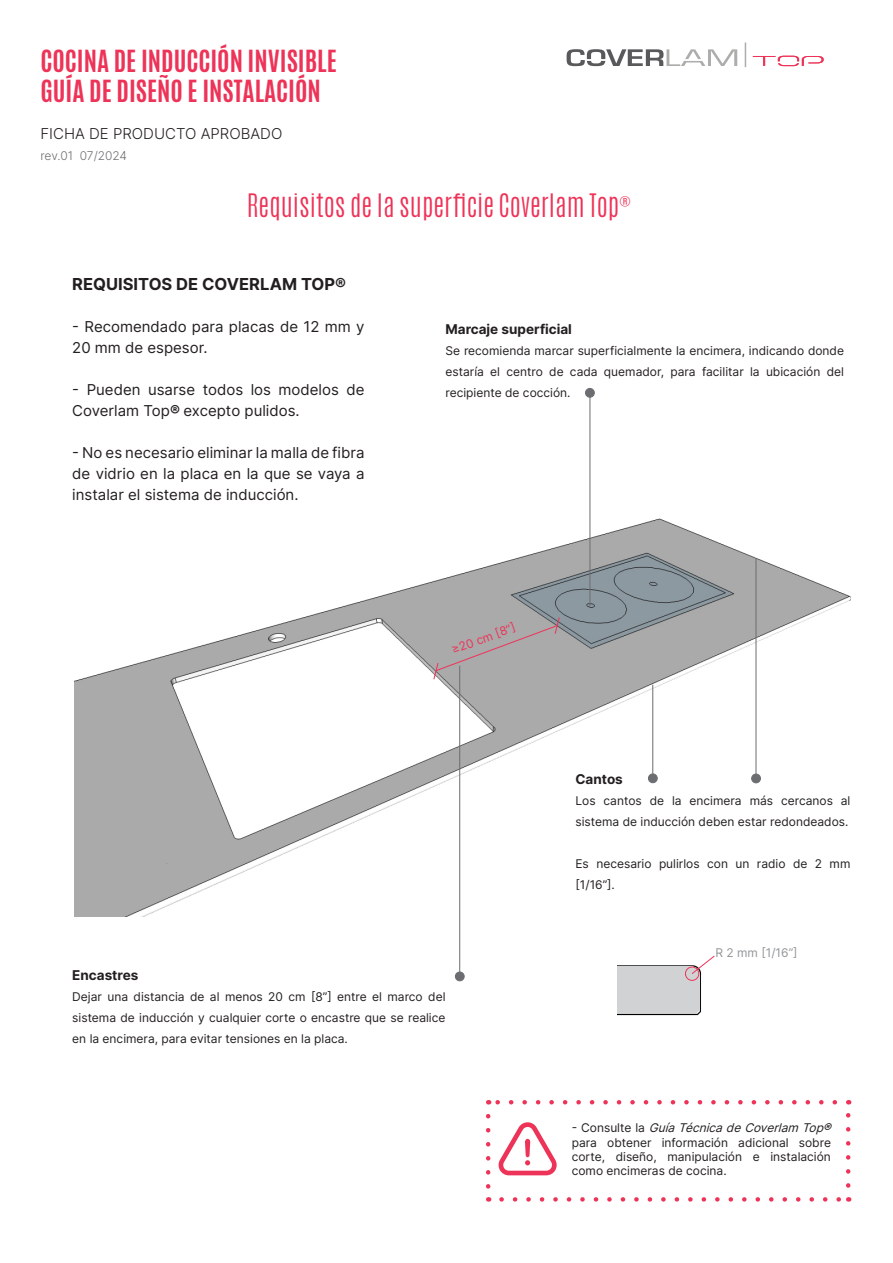
<style>
.page{position:relative;width:893px;height:1263px;background:#fff}
.page>*{position:absolute;margin:0;border:0;box-sizing:border-box;transform-origin:0 0}
.t1{font:300 27px "Antonio";color:#ee3358}
.t2{font:700 25.5px "Antonio";color:#ee3358}
.t3{font:700 16.5px "Inter";color:#231f20}
.t4{font:15px/21px "Inter";color:#231f20}
.t5{font:300 15px "Inter";color:#231f20}
.t6{font:700 13.5px "Inter";color:#231f20}
.t7{font:12px/21px "Inter";color:#231f20}
.t8{font:300 12px "Inter";letter-spacing:-.015em;color:#6c6d70}
.t9{font:12px "Inter";color:#939598}
.t10{font:12px "Inter";color:#ee3358}
.s1{font-weight:700}
.s2{font-style:italic}
</style>
<div class="page">
<img style="left:74px;top:449px;width:776px;height:468px">
<svg style="left:567px;top:49px;width:170px;height:17px"></svg>
<svg style="left:745px;top:43px;width:1px;height:24px"></svg>
<svg style="left:753px;top:56px;width:70px;height:10px"></svg>
<img style="left:617px;top:965px;width:84px;height:51px">
<div style="left:618px;top:967px;width:75px;height:46px;background:#d1d2d4"></div>
<div style="left:692px;top:973px;width:7px;height:37px;background:#d1d2d4"></div>
<svg style="left:693px;top:1010px;width:6px;height:3px"></svg>
<div style="left:685px;top:967px;width:14px;height:13px;border:1px solid #ee3358;border-radius:50%"></div>
<svg style="left:691px;top:955px;width:24px;height:20px"></svg>
<div style="left:455px;top:972px;width:9px;height:9px;background:#6c6d70;border-radius:50%"></div>
<div style="left:455px;top:972px;width:10px;height:9px;border:1px solid #6c6d70;border-radius:50%"></div>
<hr style="left:459px;top:666px;width:1px;height:306px;background:#6c6d70">
<div style="left:585px;top:388px;width:9px;height:9px;background:#6c6d70;border-radius:50%"></div>
<div style="left:585px;top:388px;width:10px;height:10px;border:1px solid #6c6d70;border-radius:50%"></div>
<hr style="left:590px;top:396px;width:1px;height:210px;background:#6c6d70">
<div style="left:433px;top:617px;width:127px;height:63px;background:#aaa"></div>
<div style="left:648px;top:774px;width:9px;height:9px;background:#6c6d70;border-radius:50%"></div>
<div style="left:648px;top:773px;width:10px;height:10px;border:1px solid #6c6d70;border-radius:50%"></div>
<hr style="left:652px;top:685px;width:1px;height:90px;background:#6c6d70">
<div style="left:752px;top:774px;width:8px;height:9px;background:#6c6d70;border-radius:50%"></div>
<div style="left:751px;top:774px;width:10px;height:9px;border:1px solid #6c6d70;border-radius:50%"></div>
<hr style="left:756px;top:558px;width:1px;height:217px;background:#6c6d70">
<svg style="left:159px;top:617px;width:24px;height:3px"></svg>
<svg style="left:501px;top:1197px;width:340px;height:4px"></svg>
<svg style="left:495px;top:1100px;width:340px;height:4px"></svg>
<svg style="left:486px;top:1116px;width:4px;height:85px"></svg>
<svg style="left:846px;top:1100px;width:4px;height:85px"></svg>
<svg style="left:498px;top:1122px;width:59px;height:53px"></svg>
<p class="t2" style="left:40px;top:41px;width:298px">COCINA DE INDUCCIÓN INVISIBLE</p>
<p class="t2" style="left:40px;top:72px;width:282px">GUÍA DE DISEÑO E INSTALACIÓN</p>
<p class="t5" style="left:40px;top:123px;width:243px">FICHA DE PRODUCTO APROBADO</p>
<p class="t8" style="left:40px;top:147px;width:88px">rev.01 07/2024</p>
<p class="t1" style="left:247px;top:186px;width:386px">Requisitos de la superficie Coverlam Top<sup>®</sup></p>
<p class="t3" style="left:72px;top:272px;width:275px">REQUISITOS DE COVERLAM TOP®</p>
<p class="t4" style="left:72px;top:316px;width:294px">- Recomendado para placas de 12 mm y<br>20 mm de espesor.</p>
<p class="t4" style="left:72px;top:379px;width:294px">- Pueden usarse todos los modelos de<br>Coverlam Top<span class="s1">®</span> excepto pulidos.</p>
<p class="t4" style="left:72px;top:442px;width:294px;text-align:justify">- No es necesario eliminar la malla de fibra de vidrio en la placa en la que se vaya a instalar el sistema de inducción.</p>
<p class="t6" style="left:446px;top:320px;width:128px">Marcaje superficial</p>
<p class="t7" style="left:446px;top:340px;width:400px;text-align:justify">Se recomienda marcar superficialmente la encimera, indicando donde estaría el centro de cada quemador, para facilitar la ubicación del recipiente de cocción.</p>
<p class="t10" style="left:449px;top:641px;width:69px;rotate:-20deg">≥20 cm [8”]</p>
<p class="t6" style="left:575px;top:770px;width:49px">Cantos</p>
<p class="t7" style="left:575px;top:790px;width:276px">Los cantos de la encimera más cercanos al sistema de inducción deben estar redondeados.</p>
<p class="t7" style="left:575px;top:853px;width:276px">Es necesario pulirlos con un radio de 2 mm [1/16”].</p>
<p class="t9" style="left:715px;top:944px;width:84px">R 2 mm [1/16”]</p>
<p class="t6" style="left:72px;top:965px;width:68px">Encastres</p>
<p class="t7" style="left:72px;top:985px;width:375px;text-align:justify">Dejar una distancia de al menos 20 cm [8”] entre el marco del sistema de inducción y cualquier corte o encastre que se realice en la encimera, para evitar tensiones en la placa.</p>
<p class="t7" style="left:572px;top:1120px;width:265px;line-height:14.4px">- C o n s u l t e l a <span class="s2">GuíaTécnicadeCoverlam Top® </span>para obtener información adicional sobre corte, diseño, manipulación e instalación como encimeras de cocina.</p>
</div>
